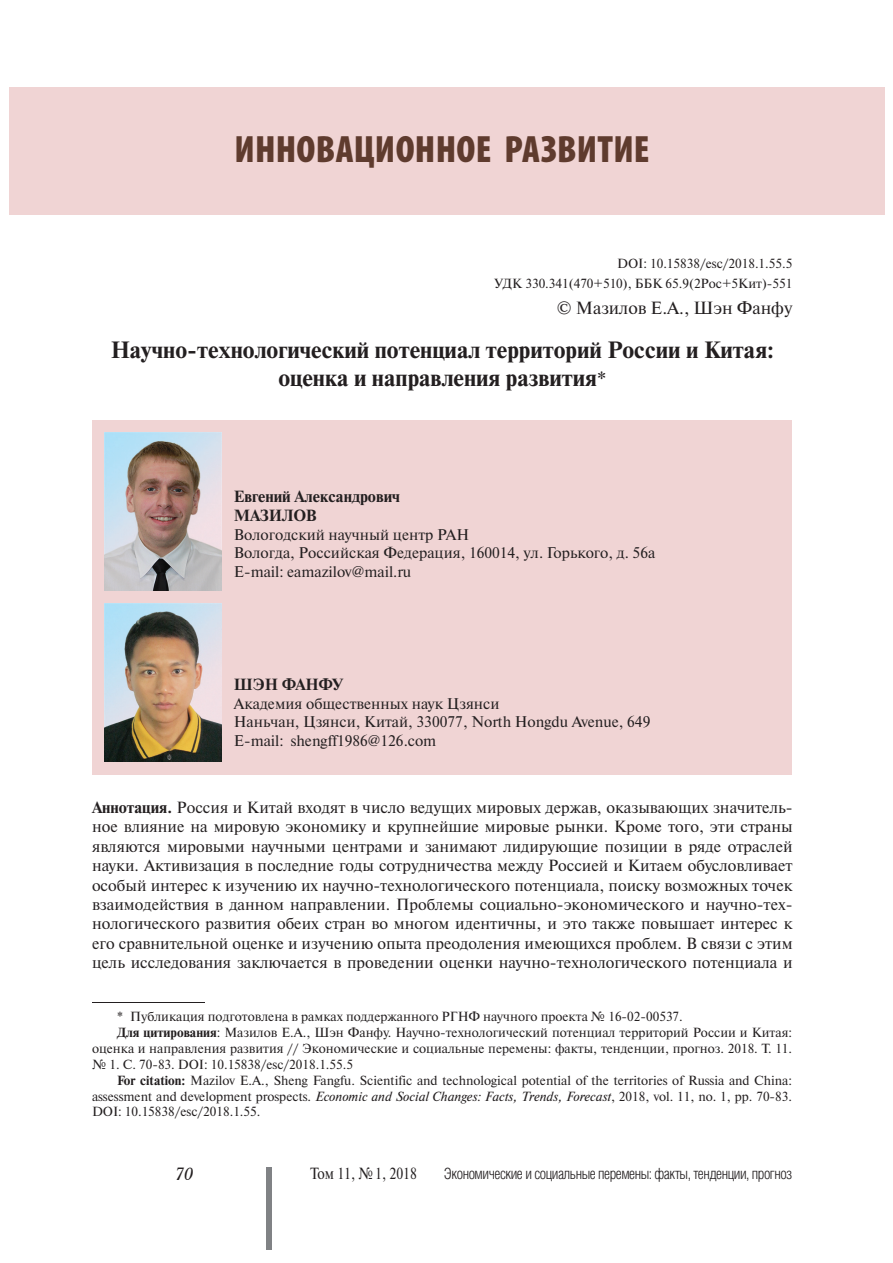
<style>
.page{position:relative;width:893px;height:1263px;background:#fff}
.page>*{position:absolute;margin:0;border:0;box-sizing:border-box;transform-origin:0 0}
.t1{font:900 condensed 38.25px "Myriad Pro";letter-spacing:.01em;color:#5f3b2e}
.t2{font:700 23.55px/28.2px "Newton C";color:#231f20;text-align:center}
.t3{font:17.7px "Newton C";color:#231f20}
.t4{font:italic 17.7px "Academy";color:#231f20}
.t5{font:16.2px/19.4px "Newton C";color:#231f20;text-align:justify}
.t6{font:700 16.2px/19.4px "Newton C";color:#231f20}
.t7{font:16.2px "Newton C";color:#231f20;scale:.85 1}
.t8{font:15.45px/18.5px "Newton C";color:#231f20}
.t9{font:300 15.45px "Helios Cond";letter-spacing:-.03em;color:#231f20}
.t10{font:13.2px/20.1px "Newton C";color:#231f20;text-align:right}
.s1{font-weight:400;font-size:20.55px}
.s2{font-weight:700}
.s3{font-style:italic}
</style>
<div class="page">
<div style="left:266px;top:1167px;width:6px;height:83px;background:#808285"></div>
<hr style="left:92px;top:1002px;width:113px;height:1px;background:#231f20">
<div style="left:92px;top:420px;width:700px;height:354px;background:#f0d4d4"></div>
<div style="left:9px;top:87px;width:875px;height:127px;background:#f0d4d4"></div>
<img style="left:105px;top:603px;width:117px;height:159px">
<img style="left:105px;top:432px;width:117px;height:159px">
<h1 class="t1" style="left:235px;top:136px;width:417px">ИННОВАЦИОННОЕ РАЗВИТИЕ</h1>
<p class="t10" style="left:494px;top:255px;width:300px">DOI: 10.15838/esc/2018.1.55.5<br>УДК 330.341(470+510), ББК 65.9(2Рос+5Кит)-551</p>
<p class="t3" style="left:557px;top:301px;width:237px">© Мазилов Е.А., Шэн Фанфу</p>
<h2 class="t2" style="left:111px;top:335px;width:665px">Научно-технологический потенциал территорий России и Китая: оценка и направления развития<span class="s1">*</span></h2>
<p class="t6" style="left:234px;top:487px;width:168px">Евгений Александрович<br>МАЗИЛОВ</p>
<p class="t8" style="left:234px;top:526px;width:423px">Вологодский научный центр РАН<br>Вологда, Российская Федерация, 160014, ул. Горького, д. 56а<br>Е-mail: eamazilov@mail.ru</p>
<p class="t6" style="left:234px;top:675px;width:111px">ШЭН ФАНФУ</p>
<p class="t8" style="left:234px;top:696px;width:418px">Академия общественных наук Цзянси<br>Наньчан, Цзянси, Китай, 330077, North Hongdu Avenue, 649<br>Е-mail: shengff1986@126.com</p>
<p class="t5" style="left:92px;top:799px;width:702px"><span class="s2">Аннотация.</span> Россия и Китай входят в число ведущих мировых держав, оказывающих значитель&shy;ное влияние на мировую экономику и крупнейшие мировые рынки. Кроме того, эти страны являются мировыми научными центрами и занимают лидирующие позиции в ряде отраслей науки. Активизация в последние годы сотрудничества между Россией и Китаем обусловливает особый интерес к изучению их научно-технологического потенциала, поиску возможных точек взаимодействия в данном направлении. Проблемы социально-экономического и научно-тех&shy;нологического развития обеих стран во многом идентичны, и это также повышает интерес к его сравнительной оценке и изучению опыта преодоления имеющихся проблем. В связи с этим цель исследования заключается в проведении оценки научно-технологического потенциала и</p>
<p class="t10" style="left:117px;top:1008px;width:567px">* Публикация подготовлена в рамках поддержанного РГНФ научного проекта № 16-02-00537.</p>
<p class="t10" style="left:117px;top:1023px;width:677px"><span class="s2">Для цитирования</span>: Мазилов Е.А., Шэн Фанфу. Научно-технологический потенциал территорий России и Китая:</p>
<p class="t10" style="left:92px;top:1039px;width:702px">оценка и направления развития // Экономические и социальные перемены: факты, тенденции, прогноз. 2018. Т. 11.</p>
<p class="t10" style="left:92px;top:1055px;width:263px">№ 1. С. 70-83. DOI: 10.15838/esc/2018.1.55.5</p>
<p class="t10" style="left:117px;top:1071px;width:677px"><span class="s2">For citation:</span> Mazilov E.A., Sheng Fangfu. Scientific and technological potential of the territories of Russia and China:</p>
<p class="t10" style="left:92px;top:1087px;width:702px">assessment and development prospects. <span class="s3">Economic and Social Changes: Facts, Trends, Forecast</span>, 2018, vol. 11, no. 1, pp. 70-83.</p>
<p class="t10" style="left:92px;top:1103px;width:170px">DOI: 10.15838/esc/2018.1.55.</p>
<p class="t4" style="left:176px;top:1165px;width:19px">70</p>
<p class="t7" style="left:310px;top:1167px;width:127px">Том 11, № 1, 2018</p>
<p class="t9" style="left:444px;top:1168px;width:350px">Экономические и социальные перемены: факты, тенденции, прогноз</p>
</div>
